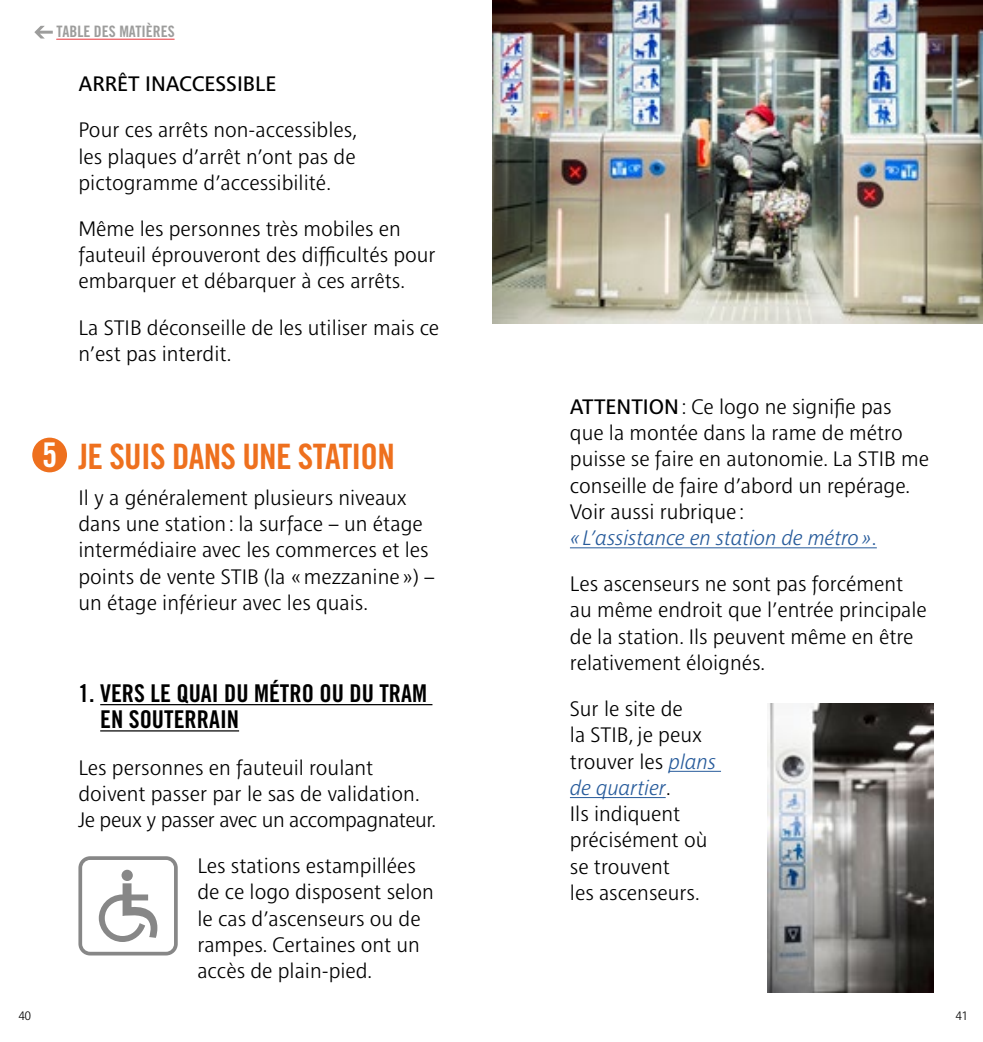
<style>
.page{position:relative;width:983px;height:1042px;background:#fff}
.page>*{position:absolute;margin:0;border:0;box-sizing:border-box;transform-origin:0 0}
.t1{font:35px "Trade Gothic LT Std Bd Cn 20";letter-spacing:-.02em;color:#ee701e}
.t2{font:33.95px "Trade Gothic LT Std Bd Cn 20";color:#fff}
.t3{font:24.5px/26.2px "Trade Gothic LT Std Bd Cn 20";color:#000}
.t4{font:300 21px/26.2px "Brusseline";color:#000}
.t5{font:21px "Brusseline";color:#000}
.t6{font:15.75px "Trade Gothic LT Std Bd Cn 20";color:#9d9d9c}
.t7{font:300 12.25px "Brusseline";color:#000}
.s1{font-weight:400}
.s2{font-style:italic;color:#275b9b}
.s3{color:#275b9b}
</style>
<div class="page">
<hr style="left:100px;top:704px;width:332px;height:1px;background:#000">
<hr style="left:100px;top:730px;width:139px;height:1px;background:#000">
<svg style="left:78px;top:856px;width:99px;height:99px"></svg>
<hr style="left:569px;top:547px;width:307px;height:1px;background:#275b9b">
<hr style="left:668px;top:771px;width:52px;height:1px;background:#275b9b">
<hr style="left:569px;top:797px;width:96px;height:1px;background:#275b9b">
<img style="left:492px;top:0;width:490px;height:323px">
<img style="left:767px;top:703px;width:166px;height:289px">
<div style="left:32px;top:438px;width:35px;height:34px;background:#ee701e;border-radius:50%"></div>
<div style="left:30px;top:19px;width:151px;height:26px;border:2px solid #fff;border-radius:12px"></div>
<svg style="left:34px;top:26px;width:19px;height:13px"></svg>
<hr style="left:57px;top:39px;width:117px;height:1px;background:#e73439">
<p class="t6" style="left:57px;top:22px;width:120px">TABLE DES MATIÈRES</p>
<p class="t5" style="left:78px;top:72px;width:199px">ARRÊT INACCESSIBLE</p>
<p class="t4" style="left:78px;top:117px;width:280px;text-align:justify">Pour ces arrêts non-accessibles, les plaques d’arrêt n’ont pas de pictogramme d’accessibilité.</p>
<p class="t4" style="left:78px;top:216px;width:359px">Même les personnes très mobiles en fauteuil éprouveront des difficultés pour embarquer et débarquer à ces arrêts.</p>
<p class="t4" style="left:78px;top:314px;width:362px">La STIB déconseille de les utiliser mais ce n’est pas interdit.</p>
<h2 class="t2" style="left:42px;top:434px;width:17px">5</h2>
<h1 class="t1" style="left:78px;top:435px;width:318px">JE SUIS DANS UNE STATION</h1>
<p class="t4" style="left:78px;top:485px;width:358px">Il y a généralement plusieurs niveaux dans une station: la surface – un étage intermédiaire avec les commerces et les points de vente STIB (la «mezzanine») – un étage inférieur avec les quais.</p>
<p class="t3" style="left:100px;top:680px;width:328px;text-indent:-22px">1. VERS LE QUAI DU MÉTRO OU DU TRAM<br>EN SOUTERRAIN</p>
<p class="t4" style="left:78px;top:754px;width:359px">Les personnes en fauteuil roulant doivent passer par le sas de validation.<br>Je peux y passer avec un accompagnateur.</p>
<p class="t4" style="left:197px;top:853px;width:238px">Les stations estampillées de ce logo disposent selon le cas d’ascenseurs ou de rampes. Certaines ont un accès de plain-pied.</p>
<p class="t4" style="left:569px;top:394px;width:360px"><span class="s1">ATTENTION</span>: Ce logo ne signifie pas que la montée dans la rame de métro puisse se faire en autonomie. La STIB me conseille de faire d’abord un repérage.<br>Voir aussi rubrique :<br><span class="s2">« L’assistance en station de métro»</span><span class="s3">.</span></p>
<p class="t4" style="left:569px;top:571px;width:358px">Les ascenseurs ne sont pas forcément au même endroit que l’entrée principale de la station. Ils peuvent même en être relativement éloignés.</p>
<p class="t4" style="left:569px;top:696px;width:147px">Sur le site de<br>la STIB, je peux trouver les <span class="s2">plans de quartier</span>.<br>Ils indiquent précisément où se trouvent<br>les ascenseurs.</p>
<p class="t7" style="left:19px;top:1008px;width:14px">40</p>
<p class="t7" style="left:955px;top:1008px;width:14px">41</p>
</div>
